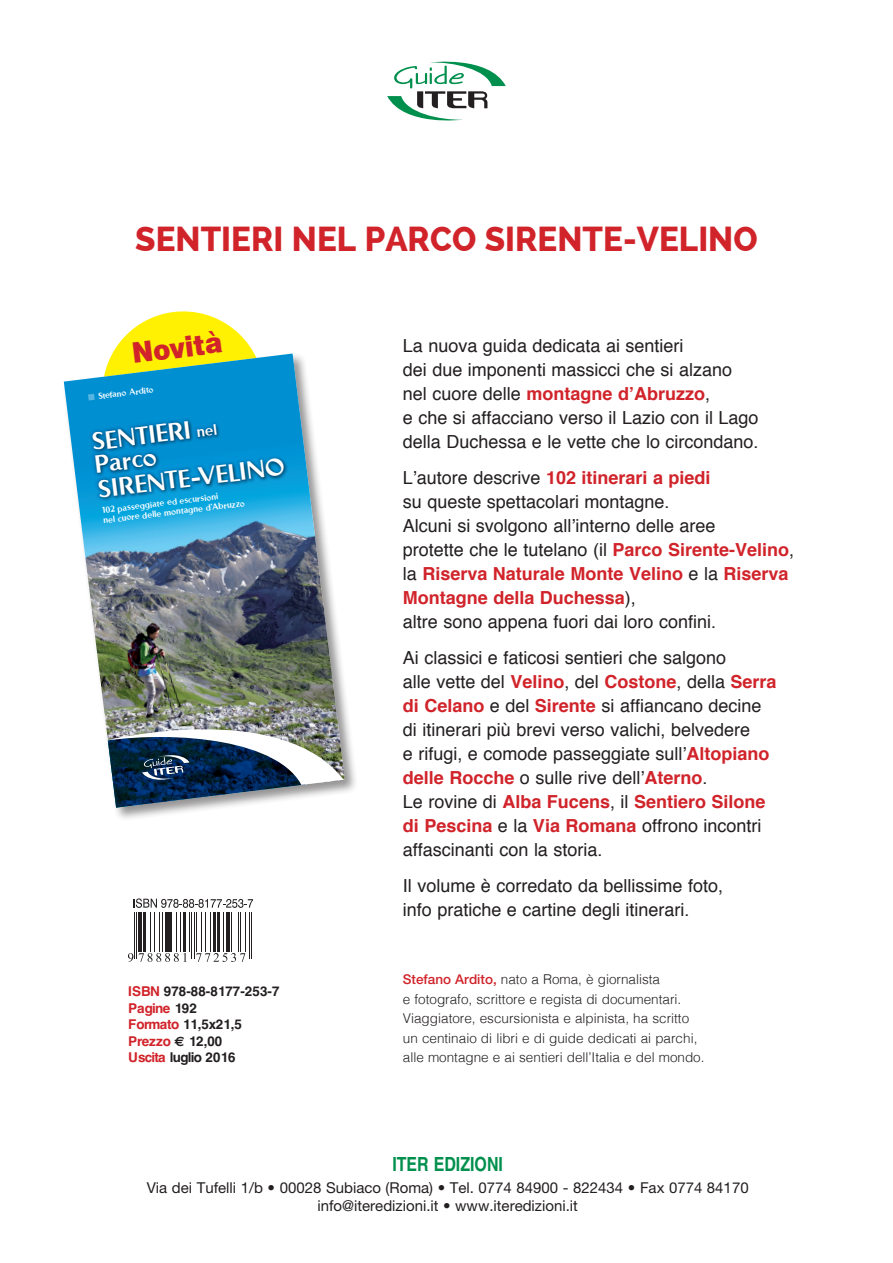
<style>
.page{position:relative;width:893px;height:1263px;background:#fff}
.page>*{position:absolute;margin:0;border:0;box-sizing:border-box;transform-origin:0 0}
.t1{font:800 34.65px "Raleway";color:#d1232a;scale:.95 1}
.t2{font:900 28.35px "Swiss 721 BT";color:#d1232a;scale:.91 1}
.t3{font:27.9px/23.9px "Rubino Sans ICG Fill";color:#fff}
.t4{font:700 condensed 19.5px "Helvetica";color:#008f4d}
.t5{font:18px/24px "Helvetica";color:#231f20}
.t6{font:15px/18px "Helvetica Neue";color:#231f20;text-align:center}
.t7{font:300 13.5px/19.5px "Helvetica";color:#231f20}
.t8{font:13.5px/16.5px "Helvetica Bold CE";color:#231f20}
.t9{font:9.9px/9.9px "Rubino Sans ICG Fill";color:#fff}
.t10{font:9.75px "Rubino Sans ICG Fill";color:#fff}
.s1{font-size:17.1px}
.s2{color:#d1232a}
.s3{font-family:"Euro Sans";font-weight:700}
.s4{font-weight:700;color:#d1232a}
.s5{font-family:"Helvetica Neue";font-weight:500;color:#d1232a}
</style>
<div class="page">
<svg style="left:133px;top:898px;width:120px;height:10px"></svg>
<hr style="left:134px;top:912px;width:1px;height:47px;background:#231f20">
<hr style="left:136px;top:912px;width:1px;height:47px;background:#231f20">
<hr style="left:139px;top:912px;width:3px;height:39px;background:#231f20">
<hr style="left:144px;top:912px;width:2px;height:39px;background:#231f20">
<hr style="left:150px;top:912px;width:1px;height:39px;background:#231f20">
<hr style="left:154px;top:912px;width:1px;height:39px;background:#231f20">
<hr style="left:159px;top:912px;width:1px;height:39px;background:#231f20">
<hr style="left:162px;top:912px;width:1px;height:39px;background:#231f20">
<hr style="left:165px;top:912px;width:2px;height:39px;background:#231f20">
<hr style="left:169px;top:912px;width:3px;height:39px;background:#231f20">
<hr style="left:176px;top:912px;width:1px;height:39px;background:#231f20">
<hr style="left:180px;top:912px;width:1px;height:39px;background:#231f20">
<hr style="left:184px;top:912px;width:2px;height:39px;background:#231f20">
<hr style="left:189px;top:912px;width:1px;height:39px;background:#231f20">
<hr style="left:191px;top:912px;width:1px;height:47px;background:#231f20">
<hr style="left:194px;top:912px;width:1px;height:47px;background:#231f20">
<hr style="left:196px;top:912px;width:1px;height:39px;background:#231f20">
<hr style="left:201px;top:912px;width:1px;height:39px;background:#231f20">
<hr style="left:205px;top:912px;width:1px;height:39px;background:#231f20">
<hr style="left:210px;top:912px;width:1px;height:39px;background:#231f20">
<hr style="left:214px;top:912px;width:2px;height:39px;background:#231f20">
<hr style="left:218px;top:912px;width:2px;height:39px;background:#231f20">
<hr style="left:223px;top:912px;width:1px;height:39px;background:#231f20">
<hr style="left:226px;top:912px;width:4px;height:39px;background:#231f20">
<hr style="left:231px;top:912px;width:1px;height:39px;background:#231f20">
<hr style="left:238px;top:912px;width:1px;height:39px;background:#231f20">
<hr style="left:240px;top:912px;width:1px;height:39px;background:#231f20">
<hr style="left:245px;top:912px;width:1px;height:39px;background:#231f20">
<hr style="left:249px;top:912px;width:1px;height:47px;background:#231f20">
<hr style="left:251px;top:912px;width:1px;height:47px;background:#231f20">
<svg style="left:128px;top:953px;width:5px;height:9px"></svg>
<svg style="left:139px;top:953px;width:48px;height:9px"></svg>
<svg style="left:196px;top:953px;width:49px;height:9px"></svg>
<svg style="left:387px;top:62px;width:119px;height:58px"></svg>
<div style="left:62px;top:351px;width:296px;height:470px;background:#231f20;opacity:.48"></div>
<img style="left:64px;top:311px;width:281px;height:497px">
<h1 class="t1" style="left:135px;top:219px;width:657px">SENTIERI NEL PARCO SIRENTE-VELINO</h1>
<h2 class="t2" style="left:130px;top:336px;width:101px;rotate:-7deg">Novità</h2>
<p class="t10" style="left:98px;top:391px;width:57px;rotate:-7deg">Stefano Ardito</p>
<h3 class="t3" style="left:91px;top:429px;width:189px;rotate:-7deg">SENTIERI <span class="s1">nel<br></span>Parco<br>SIRENTE-VELINO</h3>
<p class="t9" style="left:102px;top:505px;width:144px;rotate:-7deg">102 passeggiate ed escursioni<br>nel cuore delle m ontagne d’Abruzzo</p>
<p class="t8" style="left:128px;top:983px;width:153px"><span class="s2">ISBN</span> 978-88-8177-253-7<br><span class="s2">Pagine</span> 192<br><span class="s2">Formato</span> 11,5x21,5<br><span class="s2">Prezzo</span> <span class="s3">e</span> 12,00<br><span class="s2">Uscita</span> luglio 2016</p>
<p class="t5" style="left:403px;top:334px;width:357px">La nuova guida dedicata ai sentieri<br>dei due imponenti massicci che si alzano nel cuore delle <span class="s4">montagne d’Abruzzo</span>,<br>e che si affacciano verso il Lazio con il Lago della Duchessa e le vette che lo circondano.</p>
<p class="t5" style="left:403px;top:466px;width:393px">L’autore descrive <span class="s4">102 itinerari a piedi<br></span>su queste spettacolari montagne.<br>Alcuni si svolgono all’interno delle aree<br>protette che le tutelano (il <span class="s4">Parco Sirente-Velino</span>, la <span class="s4">Riserva Naturale Monte Velino</span> e la <span class="s4">Riserva Montagne della Duchessa</span>),<br>altre sono appena fuori dai loro confini.</p>
<p class="t5" style="left:403px;top:646px;width:375px">Ai classici e faticosi sentieri che salgono<br>alle vette del <span class="s4">Velino</span>, del <span class="s4">Costone</span>, della <span class="s4">Serra di Celano</span> e del <span class="s4">Sirente</span> si affiancano decine di itinerari più brevi verso valichi, belvedere<br>e rifugi, e comode passeggiate sull’<span class="s4">Altopiano delle Rocche</span> o sulle rive dell’<span class="s4">Aterno</span>.<br>Le rovine di <span class="s4">Alba Fucens</span>, il <span class="s4">Sentiero Silone di Pescina</span> e la <span class="s4">Via Romana</span> offrono incontri affascinanti con la storia.</p>
<p class="t5" style="left:403px;top:874px;width:322px">Il volume è corredato da bellissime foto, info pratiche e cartine degli itinerari.</p>
<p class="t7" style="left:403px;top:969px;width:303px"><span class="s5">Stefano Ardito,</span> nato a Roma, è giornalista<br>e fotografo, scrittore e regista di documentari.<br>Viaggiatore, escursionista e alpinista, ha scritto un centinaio di libri e di guide dedicati ai parchi, alle montagne e ai sentieri dell’Italia e del mondo.</p>
<p class="t4" style="left:392px;top:1152px;width:112px">ITER EDIZIONI</p>
<p class="t6" style="left:147px;top:1178px;width:603px">Via dei Tufelli 1/b • 00028 Subiaco (Roma) • Tel. 0774 84900 - 822434 • Fax 0774 84170 info@iteredizioni.it • www.iteredizioni.it</p>
</div>
